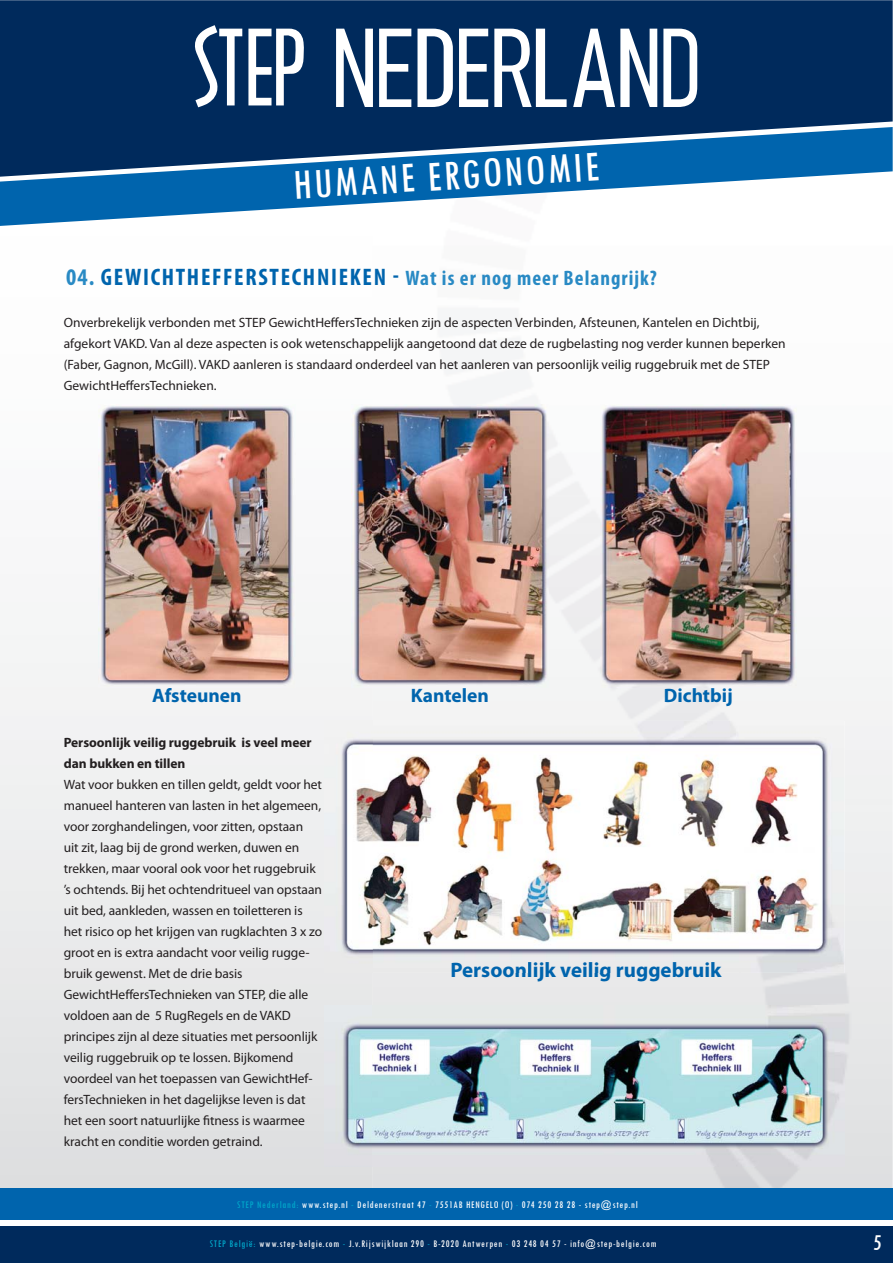
<style>
.page{position:relative;width:893px;height:1263px;background:#fff}
.page>*{position:absolute;margin:0;border:0;box-sizing:border-box;transform-origin:0 0}
.t1{font:condensed 44.25px "Tw Cen";color:#fff}
.t2{font:700 condensed 24px "Myriad Pro";letter-spacing:.07em;color:#0064ad}
.t3{font:condensed 23.55px "Tw Cen";color:#fff}
.t4{font:700 21px "Myriad Pro";color:#0064ad}
.t5{font:700 19.5px "Myriad Pro";color:#0064ad}
.t6{font:13.5px/21px "Myriad Pro";letter-spacing:-.005em;color:#231f20}
.t7{font:700 13.5px/21px "Myriad Pro";letter-spacing:-.005em;color:#231f20}
.t8{font:condensed 10.5px "Tw Cen";letter-spacing:.075em;color:#fff}
.s1{color:#298ac4}
.s2{font-size:21px;color:#298ac4}
.s3{color:#00a9cb}
</style>
<div class="page">
<svg style="left:0;top:415px;width:373px;height:773px"></svg>
<svg style="left:153px;top:688px;width:87px;height:15px"></svg>
<div style="left:452px;top:973px;width:270px;height:8px;background:#e9e9ea"></div>
<div style="left:0;top:1226px;width:893px;height:37px;background:#002a5c"></div>
<div style="left:0;top:1188px;width:893px;height:32px;background:#0064ad"></div>
<svg style="left:0;top:177px;width:800px;height:49px"></svg>
<svg style="left:0;top:0;width:893px;height:177px;background:#0a3c70"></svg>
<svg style="left:192px;top:25px;width:112px;height:82px"></svg>
<svg style="left:336px;top:29px;width:361px;height:78px"></svg>
<img style="left:99px;top:405px;width:196px;height:283px">
<img style="left:352px;top:404px;width:196px;height:284px">
<img style="left:600px;top:404px;width:196px;height:284px">
<img style="left:325px;top:721px;width:519px;height:252px">
<img style="left:325px;top:1005px;width:520px;height:161px">
<h1 class="t1" style="left:292px;top:161px;width:308px;rotate:-3deg">HUMANE ERGONOMIE</h1>
<h2 class="t2" style="left:66px;top:268px;width:592px"><span class="s1">04.</span> GEWICHTHEFFERSTECHNIEKEN - <span class="s2">Wat is er nog meer Belangrijk?</span></h2>
<p class="t6" style="left:64px;top:313px;width:723px">Onverbrekelijk verbonden met STEP GewichtHeffersTechnieken zijn de aspecten Verbinden, Afsteunen, Kantelen en Dichtbij, afgekort VAKD. Van al deze aspecten is ook wetenschappelijk aangetoond dat deze de rugbelasting nog verder kunnen beperken (Faber, Gagnon, McGill). VAKD aanleren is standaard onderdeel van het aanleren van persoonlijk veilig ruggebruik met de STEP GewichtHeffersTechnieken.</p>
<h3 class="t5" style="left:152px;top:688px;width:91px">Afsteunen</h3>
<h3 class="t5" style="left:411px;top:688px;width:80px">Kantelen</h3>
<h3 class="t5" style="left:664px;top:688px;width:70px">Dichtbij</h3>
<p class="t7" style="left:64px;top:733px;width:249px">Persoonlijk veilig ruggebruik is veel meer dan bukken en tillen</p>
<p class="t6" style="left:64px;top:775px;width:260px">Wat voor bukken en tillen geldt, geldt voor het manueel hanteren van lasten in het algemeen, voor zorghandelingen, voor zitten, opstaan<br>uit zit, laag bij de grond werken, duwen en trekken, maar vooral ook voor het ruggebruik ’s ochtends. Bij het ochtendritueel van opstaan uit bed, aankleden, wassen en toiletteren is het risico op het krijgen van rugklachten 3 x zo groot en is extra aandacht voor veilig rugge&shy;bruik gewenst. Met de drie basis GewichtHeffersTechnieken van STEP, die alle voldoen aan de 5 RugRegels en de VAKD principes zijn al deze situaties met persoonlijk veilig ruggebruik op te lossen. Bijkomend voordeel van het toepassen van GewichtHef&shy;fersTechnieken in het dagelijkse leven is dat het een soort natuurlijke fitness is waarmee kracht en conditie worden getraind.</p>
<h3 class="t4" style="left:450px;top:962px;width:273px">Persoonlijk veilig ruggebruik</h3>
<p class="t8" style="left:237px;top:1199px;width:402px"><span class="s3">STEP Nederland:</span> www.step.nl <span class="s3">-</span> Deldenerstraat 47 <span class="s3">-</span> 7551AB HENGELO (O) <span class="s3">-</span> 074 250 28 28 - step@step.nl</p>
<p class="t8" style="left:210px;top:1238px;width:448px"><span class="s3">STEP België:</span> www.step-belgie.com <span class="s3">-</span> J.v.Rijswijklaan 290 <span class="s3">-</span> B-2020 Antwerpen <span class="s3">-</span> 03 248 04 57 - info@step-belgie.com</p>
<h3 class="t3" style="left:873px;top:1231px;width:10px">5</h3>
</div>
